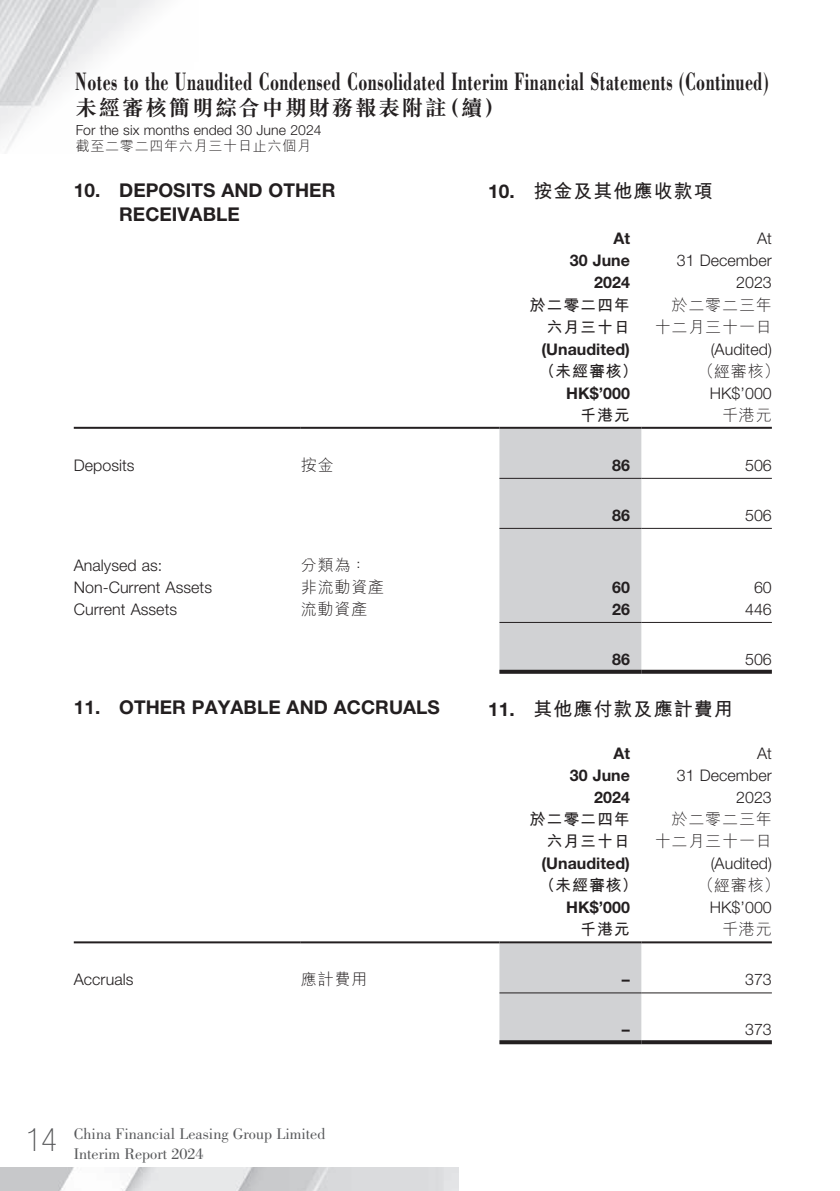
<style>
.page{position:relative;width:840px;height:1191px;background:#fff}
.page>*{position:absolute;margin:0;border:0;box-sizing:border-box;transform-origin:0 0}
.t1{font:700 26px "Bodoni Std";letter-spacing:.03em;color:#231f20;scale:.62 1}
.t2{font:700 22px "M Sung HK";letter-spacing:.06em;color:#231f20}
.t3{font:700 19px/24px "Helvetica Neue LT Std";letter-spacing:.005em;color:#231f20}
.t4{font:700 19px "M Hei HK";letter-spacing:.055em;color:#231f20}
.t5{font:300 16px/22px "Helvetica Neue LT Std";letter-spacing:.005em;color:#231f20;text-align:right}
.t6{font:700 16px/22px "Helvetica Neue LT Std";letter-spacing:.005em;color:#231f20;text-align:right}
.t7{font:300 16px/22px "M Hei HK";letter-spacing:.055em;color:#231f20;text-align:right}
.t8{font:16px/20px "Bodoni Std";color:#57585a}
.t9{font:700 16px/22px "M Hei HK";letter-spacing:.055em;color:#231f20;text-align:right}
.t10{font:300 14px "Helvetica Neue LT Std";letter-spacing:.005em;color:#231f20}
.t11{font:300 14px "M Hei HK";letter-spacing:.055em;color:#231f20}
.s1{font-family:"Helvetica Neue LT Std"}
.s2{font-family:"Helvetica Neue LT Std";font-weight:100;font-stretch:condensed;font-size:32px}
</style>
<div class="page">
<img style="left:0;top:0;width:160px;height:151px">
<img style="left:0;top:1167px;width:458px;height:24px">
<div style="left:499px;top:429px;width:142px;height:241px;background:#d1d2d4"></div>
<hr style="left:74px;top:427px;width:226px;height:2px;background:#231f20">
<hr style="left:300px;top:427px;width:199px;height:2px;background:#231f20">
<hr style="left:499px;top:427px;width:142px;height:2px;background:#231f20">
<hr style="left:641px;top:427px;width:130px;height:2px;background:#231f20">
<hr style="left:499px;top:478px;width:142px;height:1px;background:#231f20">
<hr style="left:641px;top:478px;width:130px;height:1px;background:#231f20">
<hr style="left:499px;top:528px;width:142px;height:1px;background:#231f20">
<hr style="left:641px;top:528px;width:130px;height:1px;background:#231f20">
<hr style="left:499px;top:622px;width:142px;height:1px;background:#231f20">
<hr style="left:641px;top:622px;width:130px;height:1px;background:#231f20">
<svg style="left:499px;top:670px;width:142px;height:4px"></svg>
<svg style="left:641px;top:670px;width:130px;height:4px"></svg>
<div style="left:499px;top:943px;width:142px;height:97px;background:#d1d2d4"></div>
<hr style="left:74px;top:941px;width:226px;height:2px;background:#231f20">
<hr style="left:300px;top:941px;width:199px;height:2px;background:#231f20">
<hr style="left:499px;top:941px;width:142px;height:2px;background:#231f20">
<hr style="left:641px;top:941px;width:130px;height:2px;background:#231f20">
<hr style="left:499px;top:992px;width:142px;height:1px;background:#231f20">
<hr style="left:641px;top:992px;width:130px;height:1px;background:#231f20">
<svg style="left:499px;top:1040px;width:142px;height:4px"></svg>
<svg style="left:641px;top:1040px;width:130px;height:4px"></svg>
<h1 class="t1" style="left:75px;top:65px;width:1118px">Notes to the Unaudited Condensed Consolidated Interim Financial Statements (Continued)</h1>
<h2 class="t2" style="left:75px;top:92px;width:431px">未經審核簡明綜合中期財務報表附註（續）</h2>
<p class="t10" style="left:76px;top:121px;width:247px">For the six months ended 30 June 2024</p>
<p class="t11" style="left:76px;top:135px;width:237px">截至二零二四年六月三十日止六個月</p>
<p class="t3" style="left:119px;top:178px;width:217px;text-indent:-45px">10. DEPOSITS AND OTHER<br>RECEIVABLE</p>
<p class="t4" style="left:488px;top:178px;width:226px"><span class="s1">10.</span> 按金及其他應收款項</p>
<p class="t6" style="left:569px;top:227px;width:62px">At<br>30 June<br>2024</p>
<p class="t5" style="left:676px;top:227px;width:96px">At<br>31 December<br>2023</p>
<p class="t9" style="left:529px;top:292px;width:102px">於二零二四年六月三十日</p>
<p class="t7" style="left:654px;top:293px;width:119px">於二零二三年十二月三十一日</p>
<p class="t6" style="left:541px;top:337px;width:90px">(Unaudited)</p>
<p class="t5" style="left:710px;top:337px;width:63px">(Audited)</p>
<p class="t9" style="left:539px;top:358px;width:100px">（未經審核）</p>
<p class="t7" style="left:697px;top:359px;width:83px">（經審核）</p>
<p class="t6" style="left:566px;top:381px;width:65px">HK$’000</p>
<p class="t5" style="left:709px;top:381px;width:63px">HK$’000</p>
<p class="t9" style="left:580px;top:402px;width:51px">千港元</p>
<p class="t7" style="left:721px;top:403px;width:51px">千港元</p>
<p class="t5" style="left:74px;top:454px;width:62px">Deposits</p>
<p class="t7" style="left:300px;top:453px;width:34px">按金</p>
<p class="t6" style="left:611px;top:454px;width:19px">86</p>
<p class="t5" style="left:744px;top:454px;width:28px">506</p>
<p class="t6" style="left:611px;top:504px;width:19px">86</p>
<p class="t5" style="left:744px;top:504px;width:28px">506</p>
<p class="t5" style="left:74px;top:554px;width:90px">Analysed as:</p>
<p class="t7" style="left:300px;top:553px;width:67px">分類為：</p>
<p class="t5" style="left:74px;top:576px;width:140px">Non-Current Assets</p>
<p class="t7" style="left:300px;top:575px;width:85px">非流動資產</p>
<p class="t6" style="left:611px;top:576px;width:19px">60</p>
<p class="t5" style="left:753px;top:576px;width:19px">60</p>
<p class="t5" style="left:74px;top:598px;width:105px">Current Assets</p>
<p class="t7" style="left:300px;top:597px;width:68px">流動資產</p>
<p class="t6" style="left:611px;top:598px;width:19px">26</p>
<p class="t5" style="left:744px;top:598px;width:28px">446</p>
<p class="t6" style="left:611px;top:648px;width:19px">86</p>
<p class="t5" style="left:744px;top:648px;width:28px">506</p>
<p class="t3" style="left:74px;top:695px;width:367px">11. OTHER PAYABLE AND ACCRUALS</p>
<p class="t6" style="left:569px;top:742px;width:62px">At<br>30 June<br>2024</p>
<p class="t5" style="left:676px;top:742px;width:96px">At<br>31 December<br>2023</p>
<p class="t9" style="left:529px;top:807px;width:102px">於二零二四年六月三十日</p>
<p class="t7" style="left:654px;top:807px;width:119px">於二零二三年十二月三十一日</p>
<p class="t6" style="left:541px;top:852px;width:90px">(Unaudited)</p>
<p class="t5" style="left:710px;top:852px;width:63px">(Audited)</p>
<p class="t9" style="left:539px;top:873px;width:100px">（未經審核）</p>
<p class="t7" style="left:697px;top:873px;width:83px">（經審核）</p>
<p class="t6" style="left:566px;top:896px;width:65px">HK$’000</p>
<p class="t5" style="left:709px;top:896px;width:63px">HK$’000</p>
<p class="t9" style="left:580px;top:917px;width:51px">千港元</p>
<p class="t7" style="left:721px;top:917px;width:51px">千港元</p>
<p class="t5" style="left:74px;top:968px;width:61px">Accruals</p>
<p class="t7" style="left:300px;top:968px;width:68px">應計費用</p>
<p class="t6" style="left:621px;top:968px;width:9px">–</p>
<p class="t5" style="left:744px;top:968px;width:28px">373</p>
<p class="t4" style="left:488px;top:695px;width:246px"><span class="s1">11.</span> 其他應付款及應計費用</p>
<p class="t8" style="left:74px;top:1123px;width:253px;text-indent:-48px"><span class="s2">14</span> China Financial Leasing Group Limited<br>Interim Report 2024</p>
<p class="t6" style="left:621px;top:1018px;width:9px">–</p>
<p class="t5" style="left:744px;top:1018px;width:28px">373</p>
</div>
